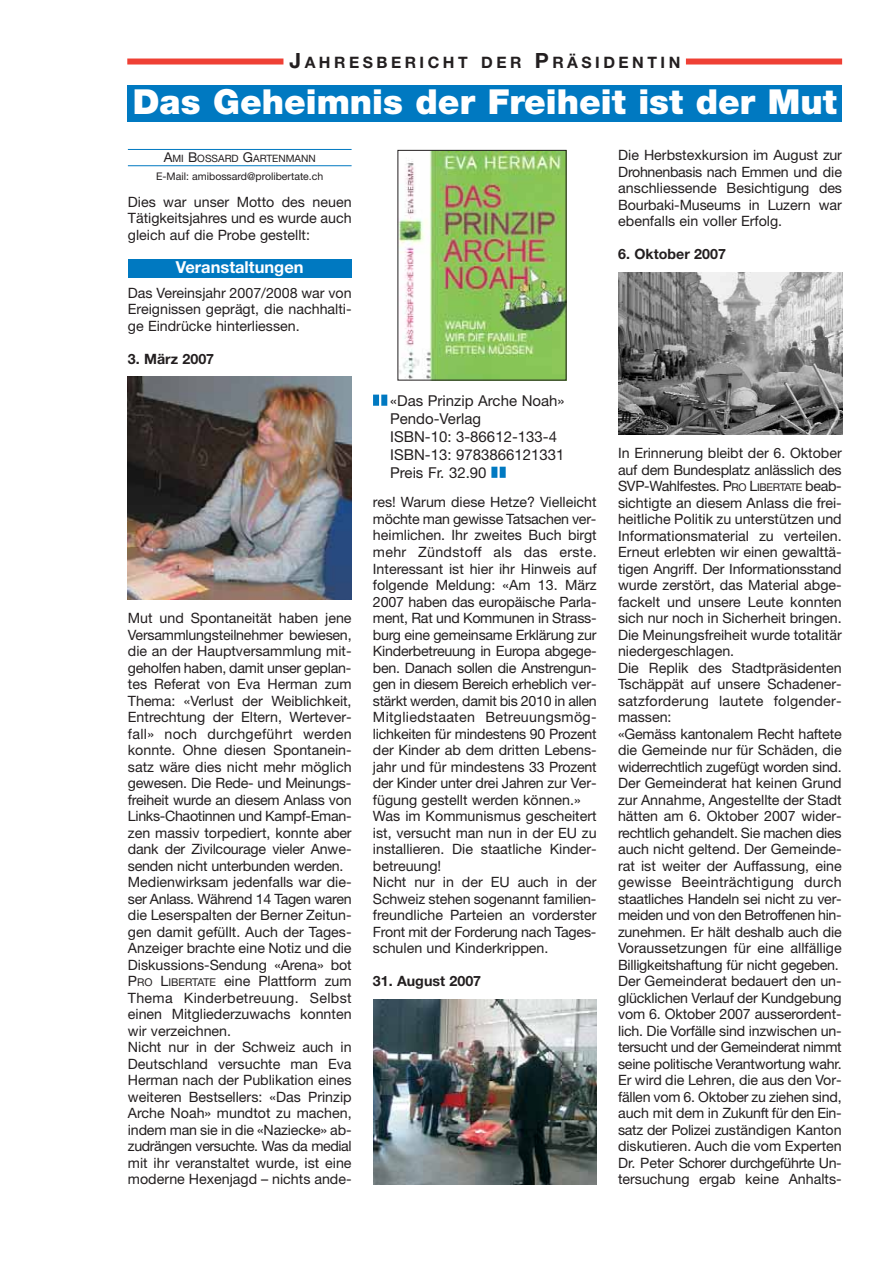
<style>
.page{position:relative;width:893px;height:1263px;background:#fff}
.page>*{position:absolute;margin:0;border:0;box-sizing:border-box;transform-origin:0 0}
.t1{font:900 34.5px "Helvetica Neue";color:#fff}
.t2{font:700 16.5px "Helvetica Neue";color:#fff}
.t3{font:700 15.75px "Helvetica Neue";letter-spacing:.22em;color:#231f20}
.t4{font:15px/18px "Helvetica Neue";color:#231f20}
.t5{font:14.25px/16.5px "Helvetica Neue";color:#231f20}
.t6{font:700 14.25px "Helvetica Neue";color:#231f20}
.t7{font:10.5px "Helvetica Neue";color:#231f20}
.t8{font:10.2px "Helvetica Neue";color:#231f20}
.s1{font-size:21px}
.s2{font-size:13.5px}
.s3{font-size:10.65px}
</style>
<div class="page">
<div style="left:128px;top:259px;width:223px;height:18px;background:#0079c1"></div>
<div style="left:128px;top:85px;width:714px;height:36px;background:#0079c1"></div>
<div style="left:381px;top:395px;width:6px;height:11px;background:#0079c1"></div>
<div style="left:373px;top:395px;width:6px;height:11px;background:#0079c1"></div>
<div style="left:500px;top:467px;width:6px;height:11px;background:#0079c1"></div>
<div style="left:491px;top:467px;width:6px;height:11px;background:#0079c1"></div>
<hr style="left:128px;top:149px;width:224px;height:1px;background:#0079c1">
<hr style="left:128px;top:165px;width:224px;height:1px;background:#0079c1">
<img style="left:128px;top:376px;width:224px;height:224px">
<img style="left:400px;top:152px;width:164px;height:226px">
<img style="left:373px;top:999px;width:224px;height:185px">
<img style="left:618px;top:272px;width:224px;height:163px">
<div style="left:127px;top:59px;width:156px;height:6px;background:#ef4035"></div>
<div style="left:686px;top:59px;width:156px;height:6px;background:#ef4035"></div>
<p class="t3" style="left:289px;top:57px;width:392px"><span class="s1">J</span>AHRESBERICHT DER <span class="s1">P</span>RÄSIDENTIN</p>
<h1 class="t1" style="left:133px;top:89px;width:705px">Das Geheimnis der Freiheit ist der Mut</h1>
<p class="t5" style="left:618px;top:148px;width:225px;text-align:justify">Die Herbstexkursion im August zur Drohnenbasis nach Emmen und die anschliessende Besichtigung des Bourbaki-Museums in Luzern war ebenfalls ein voller Erfolg.</p>
<p class="t6" style="left:618px;top:249px;width:109px">6. Oktober 2007</p>
<p class="t8" style="left:164px;top:155px;width:153px"><span class="s2">A</span>MI <span class="s2">B</span>OSSARD <span class="s2">G</span>ARTENMANN</p>
<p class="t7" style="left:156px;top:172px;width:169px">E-Mail: amibossard@prolibertate.ch</p>
<p class="t5" style="left:128px;top:195px;width:225px;text-align:justify">Dies war unser Motto des neuen Tätigkeitsjahres und es wurde auch gleich auf die Probe gestellt:</p>
<p class="t2" style="left:176px;top:261px;width:129px">Veranstaltungen</p>
<p class="t5" style="left:128px;top:286px;width:225px;text-align:justify">Das Vereinsjahr 2007/2008 war von Ereignissen geprägt, die nachhalti&shy;ge Eindrücke hinterliessen.</p>
<p class="t6" style="left:128px;top:354px;width:88px">3. März 2007</p>
<p class="t5" style="left:128px;top:611px;width:225px">Mut und Spontaneität haben jene Versammlungsteilnehmer bewiesen, die an der Hauptversammlung mit&shy;geholfen haben, damit unser geplan&shy;tes Referat von Eva Herman zum Thema: «Verlust der Weiblichkeit, Entrechtung der Eltern, Wertever&shy;fall» noch durchgeführt werden konnte. Ohne diesen Spontanein&shy;satz wäre dies nicht mehr möglich gewesen. Die Rede- und Meinungs&shy;freiheit wurde an diesem Anlass von Links-Chaotinnen und Kampf-Eman&shy;zen massiv torpediert, konnte aber dank der Zivilcourage vieler Anwe&shy;senden nicht unterbunden werden.<br>Medienwirksam jedenfalls war die&shy;ser Anlass. Während 14 Tagen waren die Leserspalten der Berner Zeitun&shy;gen damit gefüllt. Auch der Tages-Anzeiger brachte eine Notiz und die Diskussions-Sendung «Arena» bot P<span class="s3">RO</span> L<span class="s3">IBERTATE</span> eine Plattform zum Thema Kinderbetreuung. Selbst einen Mitgliederzuwachs konnten wir verzeichnen.<br>Nicht nur in der Schweiz auch in Deutschland versuchte man Eva Herman nach der Publikation eines weiteren Bestsellers: «Das Prinzip Arche Noah» mundtot zu machen, indem man sie in die «Naziecke» ab&shy;zudrängen versuchte. Was da medial mit ihr veranstaltet wurde, ist eine moderne Hexenjagd – nichts ande-</p>
<p class="t4" style="left:390px;top:393px;width:176px">«Das Prinzip Arche Noah»<br>Pendo-Verlag<br>ISBN-10: 3-86612-133-4<br>ISBN-13: 9783866121331<br>Preis Fr. 32.90</p>
<p class="t5" style="left:373px;top:495px;width:225px">res! Warum diese Hetze? Vielleicht möchte man gewisse Tatsachen ver&shy;heimlichen. Ihr zweites Buch birgt mehr Zündstoff als das erste.<br>Interessant ist hier ihr Hinweis auf folgende Meldung: «Am 13. März 2007 haben das europäische Parla&shy;ment, Rat und Kommunen in Strass&shy;burg eine gemeinsame Erklärung zur Kinderbetreuung in Europa abgege&shy;ben. Danach sollen die Anstrengun&shy;gen in diesem Bereich erheblich ver&shy;stärkt werden, damit bis 2010 in allen Mitgliedstaaten Betreuungsmög&shy;lichkeiten für mindestens 90 Prozent der Kinder ab dem dritten Lebens&shy;jahr und für mindestens 33 Prozent der Kinder unter drei Jahren zur Ver&shy;fügung gestellt werden können.» Was im Kommunismus gescheitert ist, versucht man nun in der EU zu installieren. Die staatliche Kinder&shy;betreuung!<br>Nicht nur in der EU auch in der Schweiz stehen sogenannt familien&shy;freundliche Parteien an vorderster Front mit der Forderung nach Tages&shy;schulen und Kinderkrippen.</p>
<p class="t6" style="left:373px;top:976px;width:110px">31. August 2007</p>
<p class="t5" style="left:618px;top:446px;width:225px">In Erinnerung bleibt der 6. Oktober auf dem Bundesplatz anlässlich des SVP-Wahlfestes. P<span class="s3">RO</span> L<span class="s3">IBERTATE</span> beab&shy;sichtigte an diesem Anlass die frei&shy;heitliche Politik zu unterstützen und Informationsmaterial zu verteilen.<br>Erneut erlebten wir einen gewalttä&shy;tigen Angriff. Der Informationsstand wurde zerstört, das Material abge&shy;fackelt und unsere Leute konnten sich nur noch in Sicherheit bringen.<br>Die Meinungsfreiheit wurde totalitär niedergeschlagen.<br>Die Replik des Stadtpräsidenten Tschäppät auf unsere Schadener&shy;satzforderung lautete folgender&shy;massen:<br>«Gemäss kantonalem Recht haftete die Gemeinde nur für Schäden, die widerrechtlich zugefügt worden sind.<br>Der Gemeinderat hat keinen Grund zur Annahme, Angestellte der Stadt hätten am 6. Oktober 2007 wider&shy;rechtlich gehandelt. Sie machen dies auch nicht geltend. Der Gemeinde&shy;rat ist weiter der Auffassung, eine gewisse Beeinträchtigung durch staatliches Handeln sei nicht zu ver&shy;meiden und von den Betroffenen hin&shy;zunehmen. Er hält deshalb auch die Voraussetzungen für eine allfällige Billigkeitshaftung für nicht gegeben.<br>Der Gemeinderat bedauert den un&shy;glücklichen Verlauf der Kundgebung vom 6. Oktober 2007 ausserordent&shy;lich. Die Vorfälle sind inzwischen un&shy;tersucht und der Gemeinderat nimmt seine politische Verantwortung wahr.<br>Er wird die Lehren, die aus den Vor&shy;fällen vom 6. Oktober zu ziehen sind, auch mit dem in Zukunft für den Ein&shy;satz der Polizei zuständigen Kanton diskutieren. Auch die vom Experten Dr. Peter Schorer durchgeführte Un&shy;tersuchung ergab keine Anhalts-</p>
</div>
